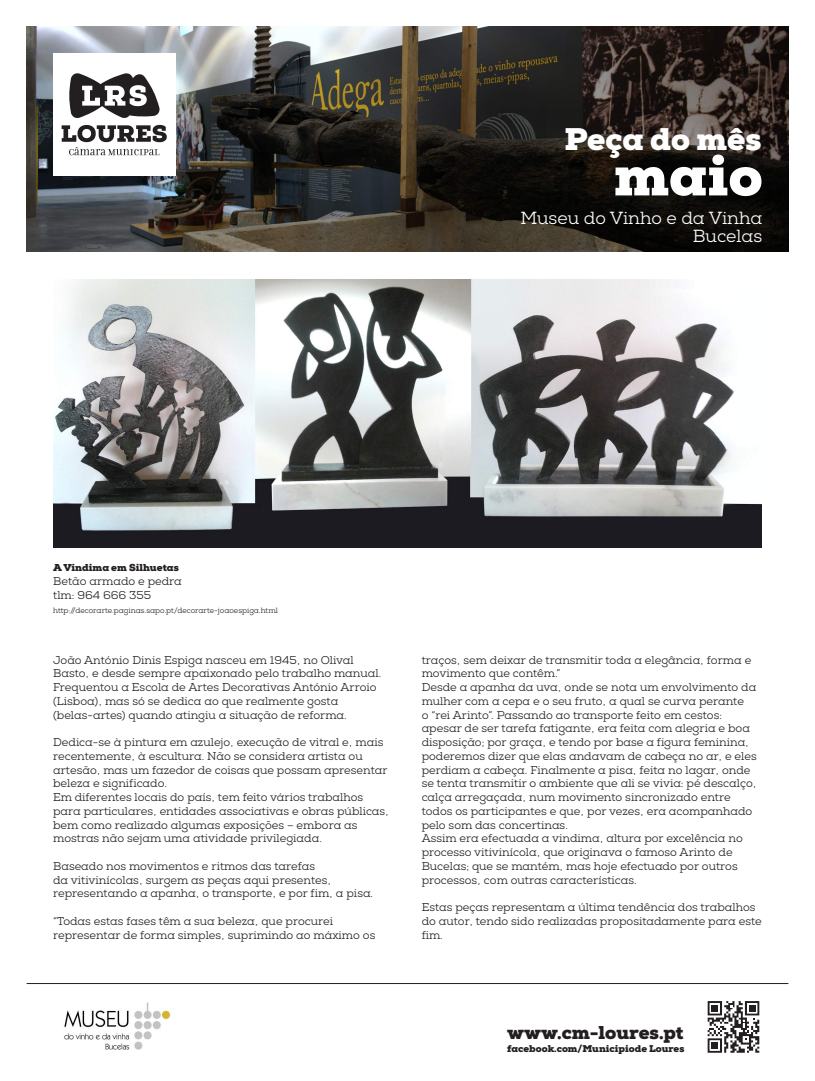
<style>
.page{position:relative;width:815px;height:1081px;background:#fff}
.page>*{position:absolute;margin:0;border:0;box-sizing:border-box;transform-origin:0 0}
.t1{font:900 56.25px "Nexa Slab";color:#fff}
.t2{font:900 31.25px "Nexa Slab";color:#fff}
.t3{font:900 18.56px "Nexa Slab";color:#231f20}
.t4{font:17.5px/18.1px "Nexa Slab";color:#fff;text-align:right}
.t5{font:11.25px/13.8px "Nexa Slab";color:#231f20}
.t6{font:900 10px "Nexa Slab";color:#231f20}
.t7{font:900 9.81px "Nexa Slab";color:#231f20}
.t8{font:7.5px "Nexa Slab";color:#231f20}
</style>
<div class="page">
<img style="left:64px;top:1002px;width:108px;height:48px">
<img style="left:27px;top:27px;width:761px;height:225px">
<svg style="left:707px;top:1001px;width:53px;height:52px"></svg>
<hr style="left:27px;top:983px;width:761px;height:1px;background:#231f20">
<img style="left:53px;top:280px;width:708px;height:267px">
<svg style="left:53px;top:53px;width:122px;height:122px"></svg>
<h2 class="t2" style="left:565px;top:120px;width:198px">Peça do mês</h2>
<h1 class="t1" style="left:614px;top:140px;width:150px">maio</h1>
<h3 class="t4" style="left:521px;top:210px;width:243px">Museu do Vinho e da Vinha<br>Bucelas</h3>
<p class="t6" style="left:53px;top:561px;width:127px">A Vindima em Silhuetas</p>
<p class="t5" style="left:53px;top:574px;width:130px">Betão armado e pedra tlm: 964 666 355</p>
<p class="t8" style="left:53px;top:605px;width:226px">http://decorarte.paginas.sapo.pt/decorarte-joaoespiga.html</p>
<p class="t5" style="left:53px;top:653px;width:330px">João António Dinis Espiga nasceu em 1945, no Olival Basto, e desde sempre apaixonado pelo trabalho manual.<br>Frequentou a Escola de Artes Decorativas António Arroio (Lisboa), mas só se dedica ao que realmente gosta (belas-artes) quando atingiu a situação de reforma.</p>
<p class="t5" style="left:53px;top:735px;width:337px">Dedica-se à pintura em azulejo, execução de vitral e, mais recentemente, à escultura. Não se considera artista ou artesão, mas um fazedor de coisas que possam apresentar beleza e significado.<br>Em diferentes locais do país, tem feito vários trabalhos para particulares, entidades associativas e obras públicas, bem como realizado algumas exposições – embora as mostras não sejam uma atividade privilegiada.</p>
<p class="t5" style="left:53px;top:859px;width:322px">Baseado nos movimentos e ritmos das tarefas<br>da vitivinícolas, surgem as peças aqui presentes, representando a apanha, o transporte, e por fim, a pisa.</p>
<p class="t5" style="left:53px;top:914px;width:324px">“Todas estas fases têm a sua beleza, que procurei representar de forma simples, suprimindo ao máximo os</p>
<p class="t5" style="left:422px;top:653px;width:337px">traços, sem deixar de transmitir toda a elegância, forma e movimento que contêm.”<br>Desde a apanha da uva, onde se nota um envolvimento da mulher com a cepa e o seu fruto, a qual se curva perante<br>o “rei Arinto”. Passando ao transporte feito em cestos: apesar de ser tarefa fatigante, era feita com alegria e boa disposição; por graça, e tendo por base a figura feminina, poderemos dizer que elas andavam de cabeça no ar, e eles perdiam a cabeça. Finalmente a pisa, feita no lagar, onde se tenta transmitir o ambiente que ali se vivia: pé descalço, calça arregaçada, num movimento sincronizado entre todos os participantes e que, por vezes, era acompanhado pelo som das concertinas.<br>Assim era efectuada a vindima, altura por excelência no processo vitivinícola, que originava o famoso Arinto de Bucelas; que se mantém, mas hoje efectuado por outros processos, com outras características.</p>
<p class="t5" style="left:422px;top:900px;width:342px">Estas peças representam a última tendência dos trabalhos do autor, tendo sido realizadas propositadamente para este fim.</p>
<h3 class="t3" style="left:507px;top:1021px;width:178px">www.cm-loures.pt</h3>
<p class="t7" style="left:507px;top:1042px;width:179px">facebook.com/Municipiode Loures</p>
</div>
